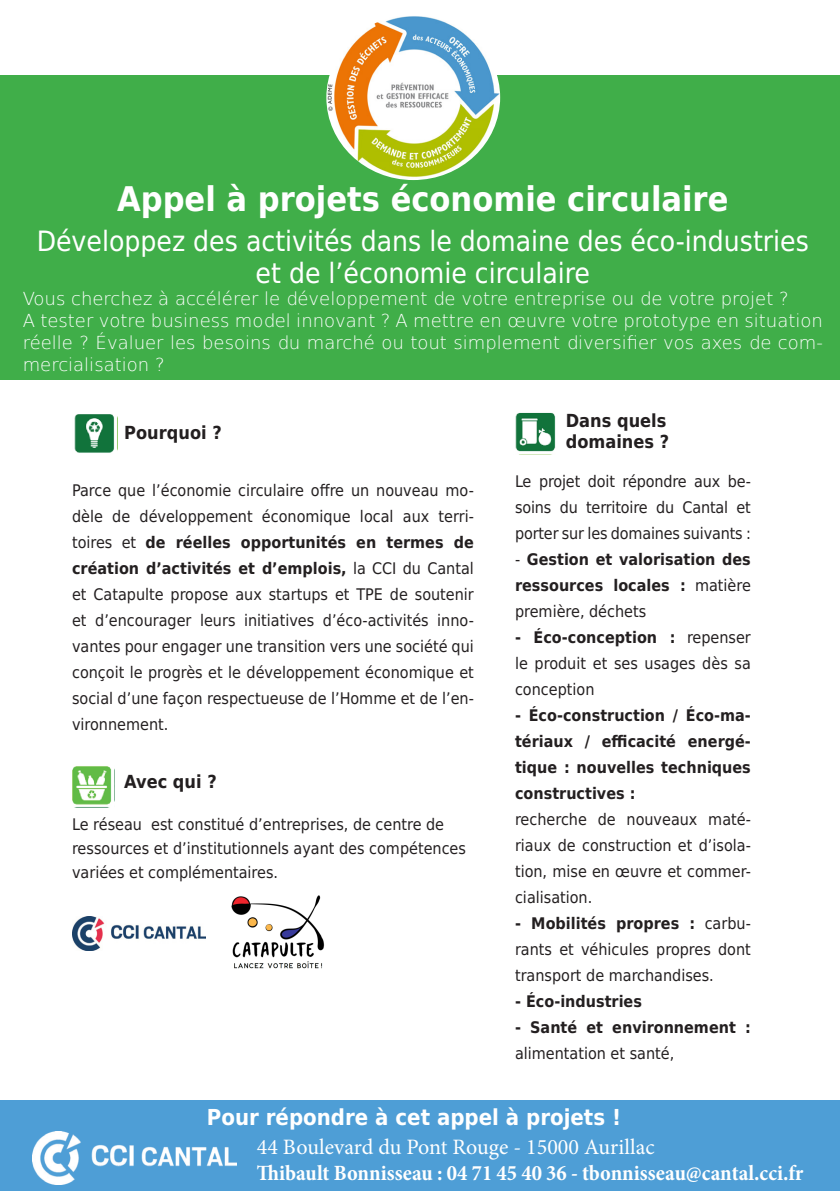
<style>
.page{position:relative;width:840px;height:1191px;background:#fff}
.page>*{position:absolute;margin:0;border:0;box-sizing:border-box;transform-origin:0 0}
.t1{font:700 34px "DejaVu Sans Condensed";color:#fff}
.t2{font:28px/32px "DejaVu Sans Condensed";color:#fff;text-align:center}
.t3{font:700 condensed 22px "Minion Pro";color:#fff}
.t4{font:22px "Minion Pro";color:#fff}
.t5{font:700 22px "DejaVu Sans Condensed";color:#fff}
.t6{font:200 18px/22px "DejaVu Sans";color:#fff;text-align:justify}
.t7{font:700 18px/21.6px "DejaVu Sans Condensed";color:#231f20}
.t8{font:16px/26px "DejaVu Sans Condensed";color:#231f20;text-align:justify}
.t9{font:700 16px/26px "DejaVu Sans Condensed";color:#231f20;text-align:justify}
.s1{font-weight:700}
.s2{font-weight:400}
</style>
<div class="page">
<div style="left:0;top:75px;width:839px;height:305px;background:#40ae49"></div>
<img style="left:326px;top:16px;width:174px;height:164px">
<div style="left:0;top:1100px;width:839px;height:91px;background:#4e9ed6"></div>
<img style="left:515px;top:412px;width:41px;height:40px">
<img style="left:72px;top:766px;width:43px;height:39px">
<img style="left:74px;top:414px;width:40px;height:39px">
<img style="left:72px;top:916px;width:133px;height:34px">
<img style="left:231px;top:895px;width:94px;height:74px">
<img style="left:33px;top:1131px;width:204px;height:53px">
<p class="t1" style="left:117px;top:171px;width:612px">Appel à projets économie circulaire</p>
<p class="t2" style="left:37px;top:224px;width:773px">Développez des activités dans le domaine des éco-industries et de l’économie circulaire</p>
<p class="t6" style="left:23px;top:286px;width:767px">Vous cherchez à accélérer le développement de votre entreprise ou de votre projet ?</p>
<p class="t6" style="left:23px;top:308px;width:801px">A tester votre business model innovant ? A mettre en œuvre votre prototype en situation réelle ? Évaluer les besoins du marché ou tout simplement diversifier vos axes de com&shy;mercialisation ?</p>
<p class="t7" style="left:124px;top:421px;width:99px">Pourquoi ?</p>
<p class="t8" style="left:72px;top:476px;width:403px">Parce que l’économie circulaire offre un nouveau mo&shy;dèle de développement économique local aux terri&shy;toires et <span class="s1">de réelles opportunités en termes de création d’activités et d’emplois,</span> la CCI du Cantal et Catapulte propose aux startups et TPE de soutenir et d’encourager leurs initiatives d’éco-activités inno&shy;vantes pour engager une transition vers une société qui conçoit le progrès et le développement économique et social d’une façon respectueuse de l’Homme et de l’en&shy;vironnement.</p>
<p class="t7" style="left:124px;top:770px;width:94px">Avec qui ?</p>
<p class="t8" style="left:72px;top:812px;width:395px;line-height:24px;text-align:left">Le réseau est constitué d’entreprises, de centre de ressources et d’institutionnels ayant des compétences variées et complémentaires.</p>
<p class="t7" style="left:565px;top:409px;width:105px">Dans quels domaines ?</p>
<p class="t8" style="left:514px;top:468px;width:237px">Le projet doit répondre aux be&shy;soins du territoire du Cantal et porter sur les domaines suivants :</p>
<p class="t9" style="left:514px;top:546px;width:237px"><span class="s2">-</span> Gestion et valorisation des ressources locales : <span class="s2">matière première, déchets</span></p>
<p class="t8" style="left:514px;top:624px;width:237px"><span class="s1">- Éco-conception :</span> repenser le produit et ses usages dès sa conception</p>
<p class="t9" style="left:514px;top:702px;width:237px">- Éco-construction / Éco-ma&shy;tériaux / efficacité energé&shy;tique : nouvelles techniques constructives :</p>
<p class="t8" style="left:514px;top:806px;width:237px">recherche de nouveaux maté&shy;riaux de construction et d’isola&shy;tion, mise en œuvre et commer&shy;cialisation.</p>
<p class="t8" style="left:514px;top:910px;width:237px"><span class="s1">- Mobilités propres :</span> carbu&shy;rants et véhicules propres dont transport de marchandises.</p>
<p class="t9" style="left:514px;top:988px;width:128px">- Éco-industries</p>
<p class="t9" style="left:514px;top:1014px;width:237px">- Santé et environnement : <span class="s2">alimentation et santé,</span></p>
<p class="t5" style="left:207px;top:1098px;width:415px">Pour répondre à cet appel à projets !</p>
<p class="t4" style="left:257px;top:1132px;width:399px">44 Boulevard du Pont Rouge - 15000 Aurillac</p>
<p class="t3" style="left:257px;top:1158px;width:548px">Thibault Bonnisseau : 04 71 45 40 36 - tbonnisseau@cantal.cci.fr</p>
</div>
